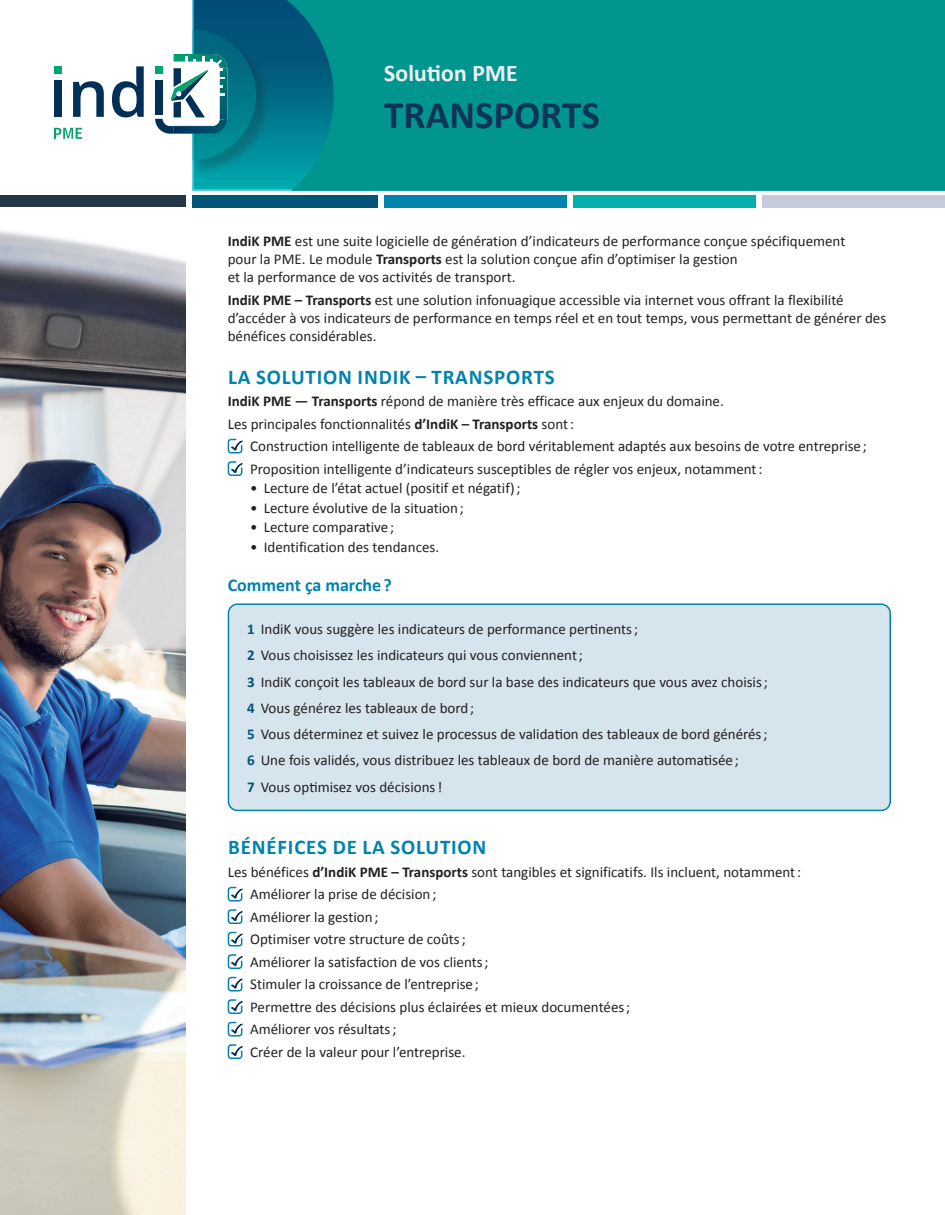
<style>
.page{position:relative;width:945px;height:1215px;background:#fff}
.page>*{position:absolute;margin:0;border:0;box-sizing:border-box;transform-origin:0 0}
.t1{font:700 39px "Calibri";letter-spacing:-.005em;color:#0d345a}
.t2{font:700 24px "Calibri";color:#edeff0}
.Titre_N1{font:700 21px "Calibri";letter-spacing:.04em;color:#0083ad}
.Titre_N2{font:700 18px "Calibri";color:#0083ad}
.Txt_courant{font:15px/18px "Calibri";color:#231f20}
.Crochet{font:15px "Calibri";color:#231f20}
.Numérotation{font:15px "Calibri";color:#231f20}
.s1{font-weight:700}
.s2{font-weight:700;color:#045678}
</style>
<div class="page">
<div style="left:384px;top:196px;width:182px;height:12px;background:#0084ac"></div>
<div style="left:573px;top:196px;width:183px;height:12px;background:#00b0aa"></div>
<div style="left:763px;top:196px;width:182px;height:12px;background:#c5cbda"></div>
<div style="left:192px;top:196px;width:185px;height:12px;background:#015678"></div>
<svg style="left:192px;top:0;width:65px;height:191px;background:#06718f"></svg>
<svg style="left:257px;top:0;width:688px;height:191px;background:#00928e"></svg>
<div style="left:194px;top:32px;width:77px;height:143px;background:#231f20;opacity:.75"></div>
<div style="left:0;top:196px;width:185px;height:12px;background:#223645"></div>
<img style="left:0;top:231px;width:185px;height:984px">
<svg style="left:54px;top:128px;width:28px;height:11px"></svg>
<div style="left:54px;top:80px;width:7px;height:37px;background:#003058"></div>
<svg style="left:73px;top:81px;width:31px;height:36px"></svg>
<svg style="left:112px;top:66px;width:32px;height:51px"></svg>
<div style="left:54px;top:66px;width:7px;height:8px;background:#00a66e"></div>
<svg style="left:155px;top:30px;width:101px;height:130px"></svg>
<svg style="left:227px;top:438px;width:16px;height:16px"></svg>
<svg style="left:227px;top:461px;width:16px;height:15px"></svg>
<div style="left:228px;top:604px;width:662px;height:206px;background:#d6e4ee;border-radius:9px"></div>
<div style="left:228px;top:603px;width:663px;height:208px;border:2px solid #0083ad;border-radius:9px"></div>
<svg style="left:227px;top:886px;width:16px;height:16px"></svg>
<svg style="left:227px;top:909px;width:16px;height:15px"></svg>
<svg style="left:227px;top:931px;width:16px;height:16px"></svg>
<svg style="left:227px;top:954px;width:16px;height:15px"></svg>
<svg style="left:227px;top:976px;width:16px;height:16px"></svg>
<svg style="left:227px;top:999px;width:16px;height:15px"></svg>
<svg style="left:227px;top:1021px;width:16px;height:16px"></svg>
<svg style="left:227px;top:1044px;width:16px;height:15px"></svg>
<p class="t2" style="left:384px;top:58px;width:136px">Solution PME</p>
<p class="t1" style="left:384px;top:90px;width:217px">TRANSPORTS</p>
<p class="Txt_courant" style="left:228px;top:232px;width:619px"><span class="s1">IndiK PME</span> est une suite logicielle de génération d’indicateurs de performance conçue spécifiquement pour la PME. Le module <span class="s1">Transports</span> est la solution conçue afin d’optimiser la gestion<br>et la performance de vos activités de transport.</p>
<p class="Txt_courant" style="left:228px;top:291px;width:660px"><span class="s1">IndiK PME – Transports</span> est une solution infonuagique accessible via internet vous offrant la flexibilité d’accéder à vos indicateurs de performance en temps réel et en tout temps, vous permettant de générer des bénéfices considérables.</p>
<p class="Titre_N1" style="left:228px;top:363px;width:328px">LA SOLUTION INDIK – TRANSPORTS</p>
<p class="Txt_courant" style="left:228px;top:392px;width:498px"><span class="s1">IndiK PME — Transports</span> répond de manière très efficace aux enjeux du domaine.</p>
<p class="Txt_courant" style="left:228px;top:415px;width:348px">Les principales fonctionnalités <span class="s1">d’IndiK – Transports</span> sont :</p>
<p class="Crochet" style="left:250px;top:437px;width:618px">Construction intelligente de tableaux de bord véritablement adaptés aux besoins de votre entreprise ;</p>
<p class="Crochet" style="left:250px;top:459px;width:514px">Proposition intelligente d’indicateurs susceptibles de régler vos enjeux, notamment :</p>
<p class="Txt_courant" style="left:250px;top:479px;width:272px">• Lecture de l’état actuel (positif et négatif) ;</p>
<p class="Txt_courant" style="left:250px;top:499px;width:215px">• Lecture évolutive de la situation ;</p>
<p class="Txt_courant" style="left:250px;top:518px;width:146px">• Lecture comparative ;</p>
<p class="Txt_courant" style="left:250px;top:538px;width:190px">• Identification des tendances.</p>
<p class="Titre_N2" style="left:228px;top:574px;width:166px">Comment ça marche ?</p>
<p class="Numérotation" style="left:247px;top:620px;width:392px"><span class="s2">1</span> IndiK vous suggère les indicateurs de performance pertinents ;</p>
<p class="Numérotation" style="left:247px;top:646px;width:337px"><span class="s2">2</span> Vous choisissez les indicateurs qui vous conviennent ;</p>
<p class="Numérotation" style="left:247px;top:672px;width:522px"><span class="s2">3</span> IndiK conçoit les tableaux de bord sur la base des indicateurs que vous avez choisis ;</p>
<p class="Numérotation" style="left:247px;top:698px;width:229px"><span class="s2">4</span> Vous générez les tableaux de bord ;</p>
<p class="Numérotation" style="left:247px;top:725px;width:522px"><span class="s2">5</span> Vous déterminez et suivez le processus de validation des tableaux de bord générés ;</p>
<p class="Numérotation" style="left:247px;top:751px;width:493px"><span class="s2">6</span> Une fois validés, vous distribuez les tableaux de bord de manière automatisée ;</p>
<p class="Numérotation" style="left:247px;top:777px;width:197px"><span class="s2">7</span> Vous optimisez vos décisions !</p>
<p class="Titre_N1" style="left:228px;top:834px;width:260px">BÉNÉFICES DE LA SOLUTION</p>
<p class="Txt_courant" style="left:228px;top:863px;width:575px">Les bénéfices <span class="s1">d’IndiK PME – Transports</span> sont tangibles et significatifs. Ils incluent, notamment :</p>
<p class="Crochet" style="left:250px;top:885px;width:188px">Améliorer la prise de décision ;</p>
<p class="Crochet" style="left:250px;top:907px;width:130px">Améliorer la gestion ;</p>
<p class="Crochet" style="left:250px;top:930px;width:217px">Optimiser votre structure de coûts ;</p>
<p class="Crochet" style="left:250px;top:952px;width:240px">Améliorer la satisfaction de vos clients ;</p>
<p class="Crochet" style="left:250px;top:975px;width:230px">Stimuler la croissance de l’entreprise ;</p>
<p class="Crochet" style="left:250px;top:997px;width:382px">Permettre des décisions plus éclairées et mieux documentées ;</p>
<p class="Crochet" style="left:250px;top:1020px;width:148px">Améliorer vos résultats ;</p>
<p class="Crochet" style="left:250px;top:1042px;width:217px">Créer de la valeur pour l’entreprise.</p>
</div>
